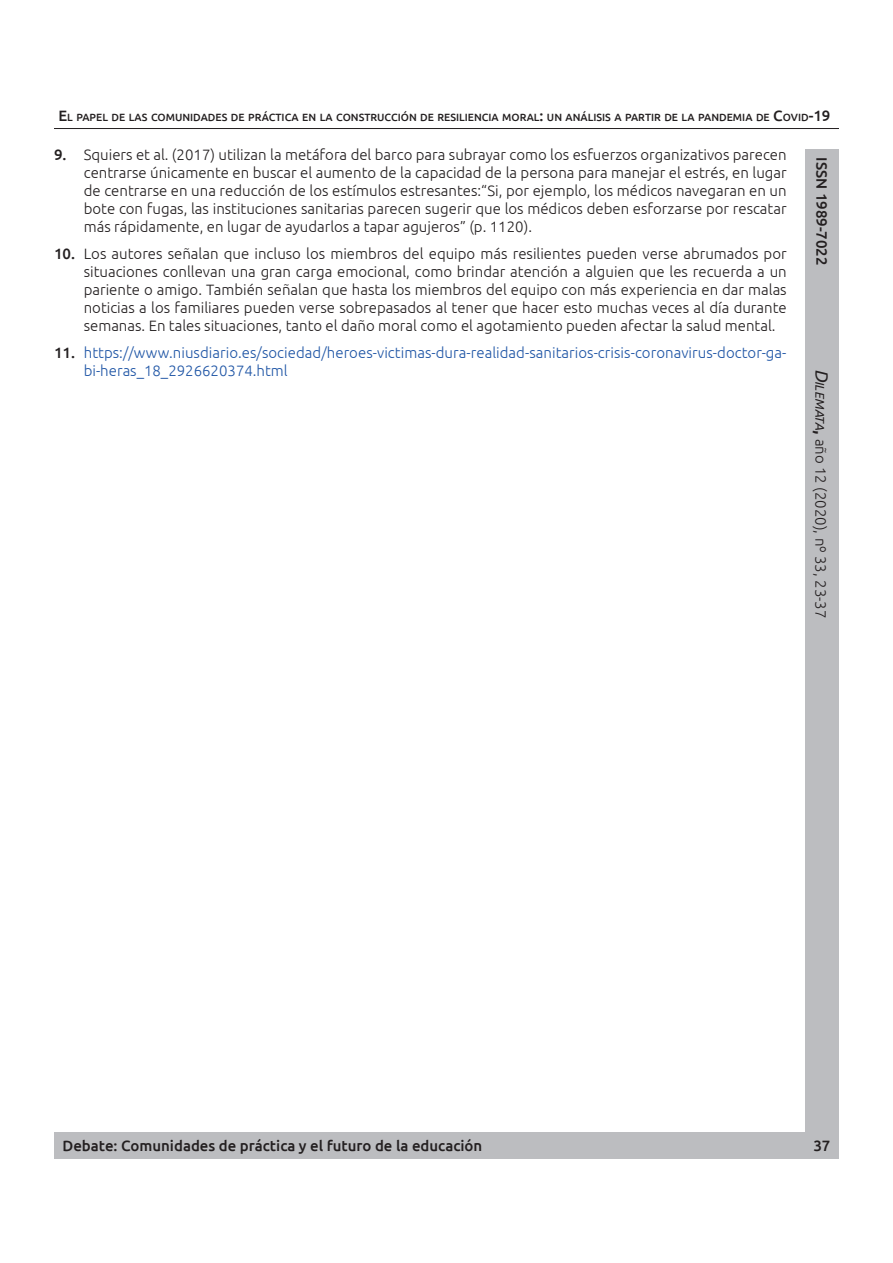
<style>
.page{position:relative;width:893px;height:1263px;background:#fff}
.page>*{position:absolute;margin:0;border:0;box-sizing:border-box;transform-origin:0 0}
.t1{font:300 15px/18px "Ubuntu";color:#231f20;text-align:justify}
.t2{font:300 15px/18px "Ubuntu";letter-spacing:.005em;color:#2056a6}
.t3{font:500 15px "Ubuntu";color:#231f20}
.t4{font:500 10.5px "Ubuntu";color:#231f20}
.s1{font-size:15px}
.s2{font-weight:500}
.s3{font-weight:500;color:#231f20}
.s4{font-weight:400;font-style:italic;font-size:18px}
.s5{font-weight:400;font-style:italic;font-size:12.6px}
.s6{font-weight:500;font-size:18px}
</style>
<div class="page">
<div style="left:756px;top:1132px;width:83px;height:27px;background:#bcbdc0"></div>
<div style="left:54px;top:1132px;width:712px;height:27px;background:#bcbdc0"></div>
<div style="left:806px;top:360px;width:33px;height:777px;background:#bcbdc0"></div>
<div style="left:806px;top:149px;width:33px;height:215px;background:#bcbdc0"></div>
<hr style="left:54px;top:128px;width:785px;height:1px;background:#231f20">
<p class="t4" style="left:58px;top:111px;width:773px"><span class="s1">E</span>L PAPEL DE LAS COMUNIDADES DE PRÁCTICA EN LA CONSTRUCCIÓN DE RESILIENCIA MORAL<span class="s1">:</span> UN ANÁLISIS A PARTIR DE LA PANDEMIA DE <span class="s1">C</span>OVID<span class="s1">-19</span></p>
<p class="t1" style="left:84px;top:146px;width:704px;text-indent:-30px"><span class="s2">9.</span> Squiers et al. (2017) utilizan la metáfora del barco para subrayar como los esfuerzos organizativos parecen centrarse únicamente en buscar el aumento de la capacidad de la persona para manejar el estrés, en lugar de centrarse en una reducción de los estímulos estresantes:“Si, por ejemplo, los médicos navegaran en un bote con fugas, las instituciones sanitarias parecen sugerir que los médicos deben esforzarse por rescatar más rápidamente, en lugar de ayudarlos a tapar agujeros” (p. 1120).</p>
<p class="t1" style="left:84px;top:244px;width:704px;text-indent:-30px"><span class="s2">10.</span> Los autores señalan que incluso los miembros del equipo más resilientes pueden verse abrumados por situaciones conllevan una gran carga emocional, como brindar atención a alguien que les recuerda a un pariente o amigo. También señalan que hasta los miembros del equipo con más experiencia en dar malas noticias a los familiares pueden verse sobrepasados al tener que hacer esto muchas veces al día durante semanas. En tales situaciones, tanto el daño moral como el agotamiento pueden afectar la salud mental.</p>
<p class="t2" style="left:84px;top:343px;width:704px;text-indent:-30px"><span class="s3">11.</span> https://www.niusdiario.es/sociedad/heroes-victimas-dura-realidad-sanitarios-crisis-coronavirus-doctor-ga&shy;bi-heras_18_2926620374.html</p>
<p class="t3" style="left:831px;top:157px;width:110px;rotate:90deg">ISSN 1989-7022</p>
<p class="t1" style="left:830px;top:369px;width:251px;rotate:90deg"><span class="s4">D</span><span class="s5">ilemata</span><span class="s6">,</span> año 12 (2020), nº 33, 23-37</p>
<p class="t3" style="left:63px;top:1136px;width:421px">Debate: Comunidades de práctica y el futuro de la educación</p>
<p class="t3" style="left:813px;top:1136px;width:19px">37</p>
</div>
